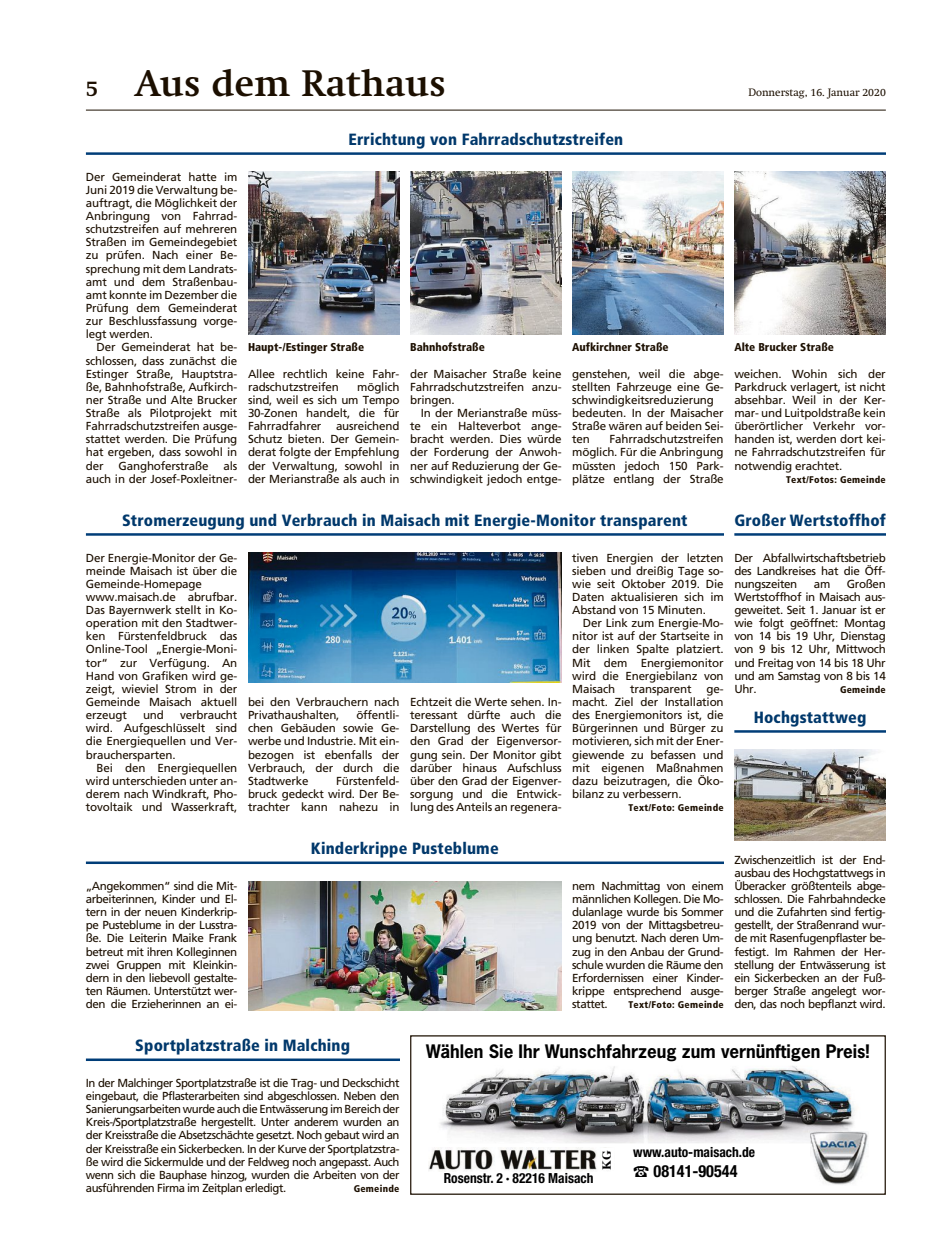
<style>
.page{position:relative;width:939px;height:1248px;background:#fff}
.page>*{position:absolute;margin:0;border:0;box-sizing:border-box;transform-origin:0 0}
.t1{font:700 36.25px "Swift";letter-spacing:.01em;color:#1c0f00}
.t2{font:700 17.5px "News Gothic Std";color:#000}
.t3{font:700 condensed 16.75px "Helvetica Neue LT Std";color:#000}
.t4{font:900 condensed 16.25px "Frutiger";letter-spacing:.01em;color:#00386b}
.t5{font:700 condensed 13.88px "Helvetica Neue LT Std";color:#000}
.t6{font:700 12.25px "Times";color:#000}
.t7{font:11.62px/13.1px "Frutiger";letter-spacing:-.015em;color:#1c0f00;text-align:justify}
.t8{font:900 condensed 11.38px "Frutiger";color:#1c0f00}
.t9{font:10.62px "Swift";color:#1c0f00}
.t10{font:900 condensed 9.75px "Frutiger";letter-spacing:.03em;color:#1c0f00}
.s1{font-size:21.25px}
</style>
<div class="page">
<img style="left:429px;top:1147px;width:168px;height:24px">
<img style="left:440px;top:1066px;width:415px;height:77px">
<img style="left:810px;top:1131px;width:58px;height:54px">
<hr style="left:86px;top:110px;width:800px;height:1px;background:#1c0f00">
<hr style="left:86px;top:152px;width:800px;height:3px;background:#003d78">
<img style="left:248px;top:172px;width:152px;height:163px">
<img style="left:410px;top:172px;width:152px;height:163px">
<img style="left:572px;top:172px;width:152px;height:163px">
<img style="left:734px;top:172px;width:152px;height:163px">
<hr style="left:86px;top:533px;width:638px;height:2px;background:#003d78">
<img style="left:248px;top:552px;width:314px;height:130px">
<hr style="left:734px;top:533px;width:152px;height:2px;background:#003d78">
<hr style="left:734px;top:730px;width:152px;height:2px;background:#003d78">
<img style="left:734px;top:749px;width:152px;height:91px">
<hr style="left:86px;top:861px;width:638px;height:3px;background:#003d78">
<hr style="left:86px;top:1058px;width:314px;height:2px;background:#003d78">
<img style="left:248px;top:881px;width:314px;height:129px">
<h1 class="t1" style="left:86px;top:62px;width:362px"><span class="s1">5</span> Aus dem Rathaus</h1>
<h3 class="t4" style="left:348px;top:133px;width:276px">Errichtung von Fahrradschutzstreifen</h3>
<p class="t9" style="left:748px;top:88px;width:139px">Donnerstag, 16. Januar 2020</p>
<p class="t7" style="left:86px;top:171px;width:153px">Der Gemeinderat hatte im Juni 2019 die Verwaltung be&shy;auftragt, die Möglichkeit der Anbringung von Fahrrad&shy;schutzstreifen auf mehreren Straßen im Gemeindegebiet zu prüfen. Nach einer Be&shy;sprechung mit dem Landrats&shy;amt und dem Straßenbau&shy;amt konnte im Dezember die Prüfung dem Gemeinderat zur Beschlussfassung vorge&shy;legt werden.</p>
<p class="t7" style="left:86px;top:342px;width:153px;text-indent:11px">Der Gemeinderat hat be&shy;schlossen, dass zunächst die Estinger Straße, Hauptstra&shy;ße, Bahnhofstraße, Aufkirch&shy;ner Straße und Alte Brucker Straße als Pilotprojekt mit Fahrradschutzstreifen ausge&shy;stattet werden. Die Prüfung hat ergeben, dass sowohl in der</p>
<p class="t8" style="left:248px;top:343px;width:118px">Haupt-/Estinger Straße</p>
<p class="t8" style="left:410px;top:343px;width:76px">Bahnhofstraße</p>
<p class="t8" style="left:572px;top:343px;width:98px">Aufkirchner Straße</p>
<p class="t8" style="left:734px;top:343px;width:101px">Alte Brucker Straße</p>
<p class="t7" style="left:734px;top:368px;width:153px">weichen. Wohin sich der Parkdruck verlagert, ist nicht absehbar. Weil in der Ker&shy;mar- und Luitpoldstraße kein überörtlicher Verkehr vor&shy;handen ist, werden dort kei&shy;ne Fahrradschutzstreifen für notwendig erachtet.</p>
<p class="t10" style="left:786px;top:476px;width:101px">Text/Fotos: Gemeinde</p>
<p class="t7" style="left:410px;top:368px;width:153px">der Maisacher Straße keine Fahrradschutzstreifen anzu&shy;bringen.</p>
<p class="t7" style="left:410px;top:407px;width:153px;text-indent:11px">In der Merianstraße müss&shy;te ein Halteverbot ange&shy;bracht werden. Dies würde der Forderung der Anwoh&shy;ner auf Reduzierung der Ge&shy;schwindigkeit jedoch entge-</p>
<p class="t7" style="left:248px;top:368px;width:153px">Allee rechtlich keine Fahr&shy;radschutzstreifen</p>
<p class="t7" style="left:572px;top:368px;width:153px;text-align:left">genstehen, weil die abge&shy;stellten Fahrzeuge eine Ge&shy;schwindigkeitsreduzierung bedeuten. In der Maisacher<br>Straße wären auf beiden Sei&shy;ten</p>
<p class="t7" style="left:248px;top:381px;width:153px;text-indent:109px">möglich sind, weil es sich um Tempo 30-Zonen handelt, die für Fahrradfahrer ausreichend Schutz bieten. Der Gemein&shy;derat folgte der Empfehlung der Verwaltung, sowohl in der Merianstraße als auch in</p>
<p class="t7" style="left:572px;top:434px;width:153px;text-indent:37px">Fahrradschutzstreifen möglich. Für die Anbringung müssten jedoch 150 Park&shy;plätze entlang der Straße</p>
<p class="t7" style="left:119px;top:460px;width:91px">Ganghoferstraße</p>
<p class="t7" style="left:86px;top:460px;width:153px;text-align:right">als<br>auch in der Josef-Poxleitner-</p>
<h3 class="t4" style="left:122px;top:514px;width:567px">Stromerzeugung und Verbrauch in Maisach mit Energie-Monitor transparent</h3>
<h3 class="t4" style="left:734px;top:514px;width:153px">Großer Wertstoffhof</h3>
<p class="t7" style="left:734px;top:552px;width:153px">Der Abfallwirtschaftsbetrieb des Landkreises hat die Öff&shy;nungszeiten</p>
<p class="t7" style="left:86px;top:552px;width:153px;text-align:left">Der Energie-Monitor der Ge&shy;meinde Maisach ist über die<br>Gemeinde-Homepage www.maisach.de abrufbar.<br>Das Bayernwerk stellt in Ko&shy;operation mit den Stadtwer&shy;ken Fürstenfeldbruck das<br>Online-Tool „Energie-Moni&shy;tor“ zur Verfügung. An<br>Hand von Grafiken wird ge&shy;zeigt, wieviel Strom in der<br>Gemeinde Maisach aktuell erzeugt</p>
<p class="t7" style="left:572px;top:552px;width:153px">tiven Energien der letzten sieben und dreißig Tage so&shy;wie seit Oktober 2019. Die Daten aktualisieren sich im Abstand von 15 Minuten.</p>
<p class="t7" style="left:572px;top:617px;width:153px;text-indent:11px">Der Link zum Energie-Mo&shy;nitor ist auf der Startseite in der linken Spalte platziert.<br>Mit dem Energiemonitor wird die Energiebilanz von Maisach</p>
<p class="t7" style="left:734px;top:578px;width:153px;text-indent:113px">Großen Wertstoffhof in Maisach aus&shy;geweitet. Seit 1. Januar ist er wie folgt geöffnet: Montag von 14 bis 19 Uhr, Dienstag von 9 bis 12 Uhr, Mittwoch und Freitag von 14 bis 18 Uhr und am Samstag von 8 bis 14<br>Uhr.</p>
<p class="t7" style="left:814px;top:578px;width:18px">am</p>
<p class="t7" style="left:630px;top:683px;width:63px">transparent</p>
<p class="t10" style="left:840px;top:686px;width:47px">Gemeinde</p>
<h3 class="t4" style="left:754px;top:711px;width:114px">Hochgstattweg</h3>
<p class="t7" style="left:572px;top:683px;width:153px;text-indent:134px">ge&shy;macht. Ziel der Installation des Energiemonitors ist, die Bürgerinnen und Bürger zu motivieren, sich mit der Ener&shy;giewende zu befassen und mit eigenen Maßnahmen dazu beizutragen, die Öko&shy;bilanz zu verbessern.</p>
<p class="t10" style="left:628px;top:804px;width:97px">Text/Foto: Gemeinde</p>
<p class="t7" style="left:248px;top:696px;width:153px">bei den Verbrauchern nach<br>Privathaushalten,</p>
<p class="t7" style="left:410px;top:696px;width:153px">Echtzeit die Werte sehen. In&shy;teressant dürfte auch die Darstellung des Wertes für den Grad der Eigenversor&shy;gung sein. Der Monitor gibt darüber hinaus Aufschluss über den Grad der Eigenver&shy;sorgung und die Entwick&shy;lung des Anteils an regenera-</p>
<p class="t7" style="left:248px;top:709px;width:153px;text-indent:108px">öffentli&shy;chen Gebäuden sowie Ge&shy;werbe und Industrie. Mit ein&shy;bezogen ist ebenfalls der Verbrauch, der durch die Stadtwerke</p>
<p class="t7" style="left:86px;top:709px;width:153px;text-indent:94px">verbraucht wird. Aufgeschlüsselt sind die Energiequellen und Ver&shy;brauchersparten.</p>
<p class="t7" style="left:86px;top:762px;width:153px;text-indent:11px">Bei den Energiequellen wird unterschieden unter an&shy;derem nach Windkraft, Pho&shy;tovoltaik und Wasserkraft,</p>
<p class="t7" style="left:143px;top:709px;width:22px">und</p>
<p class="t7" style="left:248px;top:775px;width:153px;text-indent:88px">Fürstenfeld&shy;bruck gedeckt wird. Der Be&shy;trachter kann nahezu in</p>
<h3 class="t4" style="left:311px;top:842px;width:189px">Kinderkrippe Pusteblume</h3>
<p class="t7" style="left:86px;top:880px;width:153px">„Angekommen“ sind die Mit&shy;arbeiterinnen, Kinder und El&shy;tern in der neuen Kinderkrip&shy;pe Pusteblume in der Lusstra&shy;ße. Die Leiterin Maike Frank betreut mit ihren Kolleginnen zwei Gruppen mit Kleinkin&shy;dern in den liebevoll gestalte&shy;ten Räumen. Unterstützt wer&shy;den die Erzieherinnen an ei-</p>
<p class="t7" style="left:572px;top:880px;width:153px">nem Nachmittag von einem männlichen Kollegen. Die Mo&shy;dulanlage wurde bis Sommer 2019 von der Mittagsbetreu&shy;ung benutzt. Nach deren Um&shy;zug in den Anbau der Grund&shy;schule wurden die Räume den Erfordernissen einer Kinder&shy;krippe entsprechend ausge&shy;stattet.</p>
<p class="t10" style="left:628px;top:1001px;width:97px">Text/Foto: Gemeinde</p>
<p class="t7" style="left:734px;top:854px;width:153px">Zwischenzeitlich ist der End&shy;ausbau des Hochgstattwegs in Überacker größtenteils abge&shy;schlossen. Die Fahrbahndecke und die Zufahrten sind fertig&shy;gestellt, der Straßenrand wur&shy;de mit Rasenfugenpflaster be&shy;festigt. Im Rahmen der Her&shy;stellung der Entwässerung ist ein Sickerbecken an der Fuß&shy;berger Straße angelegt wor&shy;den, das noch bepflanzt wird.</p>
<h3 class="t4" style="left:135px;top:1039px;width:216px">Sportplatzstraße in Malching</h3>
<p class="t7" style="left:86px;top:1077px;width:315px">In der Malchinger Sportplatzstraße ist die Trag- und Deckschicht eingebaut, die Pflasterarbeiten sind abgeschlossen. Neben den Sanierungsarbeiten wurde auch die Entwässerung im Bereich der Kreis-/Sportplatzstraße hergestellt. Unter anderem wurden an der Kreisstraße die Absetzschächte gesetzt. Noch gebaut wird an der Kreisstraße ein Sickerbecken. In der Kurve der Sportplatzstra&shy;ße wird die Sickermulde und der Feldweg noch angepasst. Auch wenn sich die Bauphase hinzog, wurden die Arbeiten von der ausführenden Firma im Zeitplan erledigt.</p>
<p class="t10" style="left:354px;top:1184px;width:47px">Gemeinde</p>
<h2 class="t2" style="left:426px;top:1045px;width:445px">Wählen Sie Ihr Wunschfahrzeug zum vernünftigen Preis!</h2>
<p class="t5" style="left:444px;top:1170px;width:151px">Rosenstr. 2 ∙ 82216 Maisach</p>
<p class="t6" style="left:599px;top:1169px;width:21px;rotate:-90deg">KG</p>
<p class="t5" style="left:633px;top:1144px;width:123px">www.auto-maisach.de</p>
<h3 class="t3" style="left:633px;top:1161px;width:106px">☎ 08141-90544</h3>
</div>
